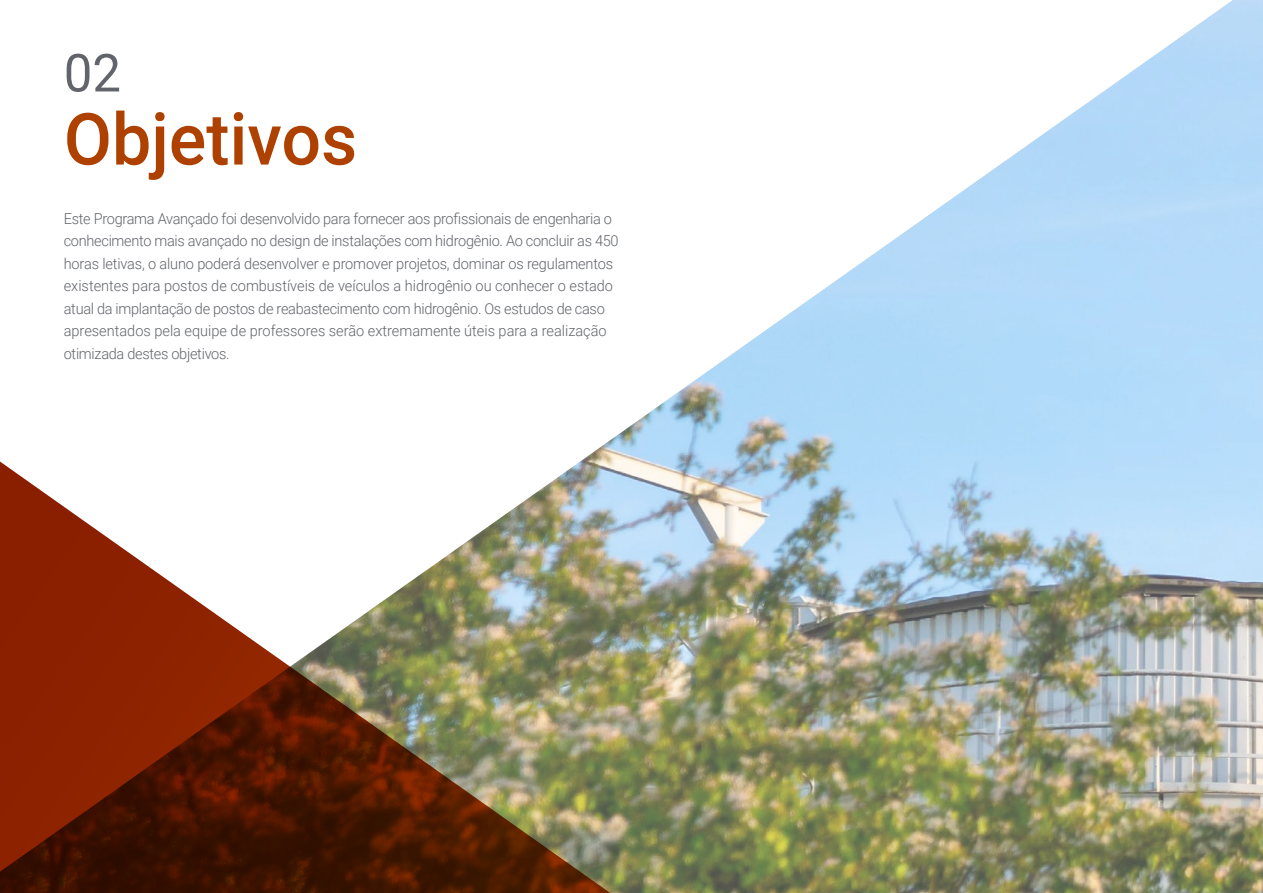
<style>
.page{position:relative;width:1263px;height:893px;background:#fff}
.page>*{position:absolute;margin:0;border:0;box-sizing:border-box;transform-origin:0 0}
.t1{font:500 72px "Roboto";color:#ae4000}
.t2{font:52.5px "Roboto";color:#61646a}
.t3{font:300 15px/22.5px "Roboto";letter-spacing:-.02em;color:#61646a}
</style>
<div class="page">
<img style="left:602px;top:0;width:661px;height:893px">
<svg style="left:0;top:446px;width:640px;height:447px"></svg>
<h2 class="t2" style="left:64px;top:36px;width:59px">02</h2>
<h1 class="t1" style="left:64px;top:89px;width:295px">Objetivos</h1>
<p class="t3" style="left:64px;top:207px;width:556px">Este Programa Avançado foi desenvolvido para fornecer aos profissionais de engenharia o conhecimento mais avançado no design de instalações com hidrogênio. Ao concluir as 450 horas letivas, o aluno poderá desenvolver e promover projetos, dominar os regulamentos existentes para postos de combustíveis de veículos a hidrogênio ou conhecer o estado atual da implantação de postos de reabastecimento com hidrogênio. Os estudos de caso apresentados pela equipe de professores serão extremamente úteis para a realização otimizada destes objetivos.</p>
</div>
